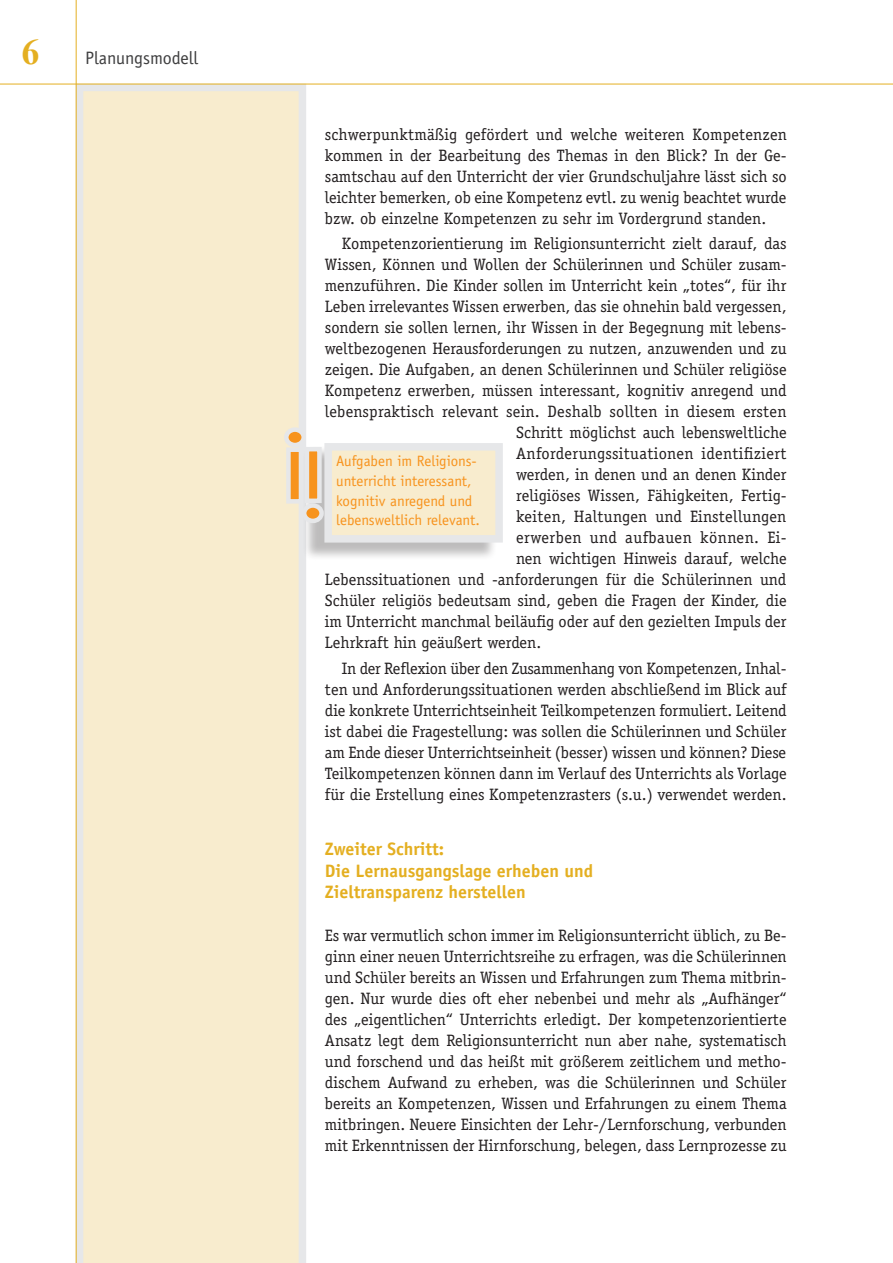
<style>
.page{position:relative;width:893px;height:1263px;background:#fff}
.page>*{position:absolute;margin:0;border:0;box-sizing:border-box;transform-origin:0 0}
.t1{font:700 36px "Times New Roman";color:#e4af21}
.t2{font:700 18px/21.6px "Officina Sans";color:#e4af21}
.t3{font:18px "Officina Sans";color:#3e3e3f}
.t4{font:16.5px/21px "Officina Serif";color:#231f20;text-align:justify}
.t5{font:16.5px "Officina Serif";letter-spacing:.02em;color:#231f20}
.t6{font:16.5px "Officina Serif";letter-spacing:.025em;color:#231f20}
.t7{font:15px/19.8px "Officina Sans";color:#f7931d}
</style>
<div class="page">
<div style="left:77px;top:85px;width:229px;height:1178px;background:#f8ecce"></div>
<div style="left:302px;top:445px;width:195px;height:116px;background:#231f20;opacity:.3"></div>
<div style="left:328px;top:447px;width:171px;height:92px;background:#f8ecce"></div>
<div style="left:324px;top:443px;width:179px;height:100px;border:8px solid #e6e7e9"></div>
<div style="left:305px;top:447px;width:17px;height:56px;background:#f7931d;border:4px solid #e6e7e9"></div>
<svg style="left:304px;top:505px;width:18px;height:16px"></svg>
<div style="left:302px;top:503px;width:22px;height:20px;border:4px solid #e6e7e9;border-radius:50%"></div>
<div style="left:286px;top:447px;width:17px;height:57px;background:#f7931d;border:4px solid #e6e7e9"></div>
<svg style="left:286px;top:430px;width:18px;height:15px"></svg>
<div style="left:284px;top:427px;width:22px;height:20px;border:4px solid #e6e7e9;border-radius:50%"></div>
<hr style="left:0;top:84px;width:893px;height:1px;background:#e4af21">
<hr style="left:76px;top:0;width:1px;height:1263px;background:#e4af21">
<p class="t1" style="left:22px;top:27px;width:19px">6</p>
<p class="t3" style="left:85px;top:48px;width:115px">Planungsmodell</p>
<p class="t4" style="left:325px;top:124px;width:463px">schwerpunktmäßig gefördert und welche weiteren Kompetenzen kommen in der Bearbeitung des Themas in den Blick? In der Ge&shy;samtschau auf den Unterricht der vier Grundschuljahre lässt sich so leichter bemerken, ob eine Kompetenz evtl. zu wenig beachtet wurde bzw. ob einzelne Kompetenzen zu sehr im Vordergrund standen.</p>
<p class="t4" style="left:342px;top:233px;width:446px">Kompetenzorientierung im Religionsunterricht zielt darauf, das</p>
<p class="t4" style="left:325px;top:254px;width:463px">Wissen, Können und Wollen der Schülerinnen und Schüler zusam-</p>
<p class="t4" style="left:325px;top:275px;width:463px">menzuführen. Die Kinder sollen im Unterricht kein „totes“, für ihr</p>
<p class="t4" style="left:325px;top:296px;width:463px">Leben irrelevantes Wissen erwerben, das sie ohnehin bald vergessen,</p>
<p class="t4" style="left:325px;top:317px;width:463px">sondern sie sollen lernen, ihr Wissen in der Begegnung mit lebens-</p>
<p class="t4" style="left:325px;top:338px;width:463px">weltbezogenen Herausforderungen zu nutzen, anzuwenden und zu</p>
<p class="t4" style="left:325px;top:359px;width:463px">zeigen. Die Aufgaben, an denen Schülerinnen und Schüler religiöse</p>
<p class="t4" style="left:325px;top:380px;width:463px">Kompetenz erwerben, müssen interessant, kognitiv anregend und</p>
<p class="t4" style="left:325px;top:401px;width:463px">lebenspraktisch relevant sein. Deshalb sollten in diesem ersten</p>
<p class="t4" style="left:516px;top:422px;width:272px">Schritt möglichst auch lebensweltliche</p>
<p class="t5" style="left:516px;top:444px;width:272px">Anforderungssituationen identifiziert</p>
<p class="t4" style="left:516px;top:464px;width:272px">werden, in denen und an denen Kinder</p>
<p class="t4" style="left:516px;top:485px;width:272px">religiöses Wissen, Fähigkeiten, Fertig-</p>
<p class="t4" style="left:516px;top:506px;width:272px">keiten, Haltungen und Einstellungen</p>
<p class="t6" style="left:516px;top:528px;width:272px">erwerben und aufbauen können. Ei-</p>
<p class="t4" style="left:516px;top:548px;width:272px">nen wichtigen Hinweis darauf, welche</p>
<p class="t4" style="left:325px;top:569px;width:463px">Lebenssituationen und -anforderungen für die Schülerinnen und</p>
<p class="t4" style="left:325px;top:590px;width:463px">Schüler religiös bedeutsam sind, geben die Fragen der Kinder, die</p>
<p class="t4" style="left:325px;top:611px;width:463px">im Unterricht manchmal beiläufig oder auf den gezielten Impuls der</p>
<p class="t4" style="left:325px;top:632px;width:218px">Lehrkraft hin geäußert werden.</p>
<p class="t4" style="left:325px;top:657px;width:463px;text-indent:17px">In der Reflexion über den Zusammenhang von Kompetenzen, Inhal&shy;ten und Anforderungssituationen werden abschließend im Blick auf die konkrete Unterrichtseinheit Teilkompetenzen formuliert. Leitend ist dabei die Fragestellung: was sollen die Schülerinnen und Schüler am Ende dieser Unterrichtseinheit (besser) wissen und können? Diese Teilkompetenzen können dann im Verlauf des Unterrichts als Vorlage für die Erstellung eines Kompetenzrasters (s.u.) verwendet werden.</p>
<p class="t2" style="left:325px;top:838px;width:270px">Zweiter Schritt:<br>Die Lernausgangslage erheben und<br>Zieltransparenz herstellen</p>
<p class="t4" style="left:325px;top:924px;width:463px">Es war vermutlich schon immer im Religionsunterricht üblich, zu Be&shy;ginn einer neuen Unterrichtsreihe zu erfragen, was die Schülerinnen und Schüler bereits an Wissen und Erfahrungen zum Thema mitbrin&shy;gen. Nur wurde dies oft eher nebenbei und mehr als „Aufhänger“ des „eigentlichen“ Unterrichts erledigt. Der kompetenzorientierte Ansatz legt dem Religionsunterricht nun aber nahe, systematisch und forschend und das heißt mit größerem zeitlichem und metho&shy;dischem Aufwand zu erheben, was die Schülerinnen und Schüler bereits an Kompetenzen, Wissen und Erfahrungen zu einem Thema mitbringen. Neuere Einsichten der Lehr-/Lernforschung, verbunden mit Erkenntnissen der Hirnforschung, belegen, dass Lernprozesse zu</p>
<p class="t7" style="left:336px;top:451px;width:145px">Aufgaben im Religions&shy;unterricht interessant, kognitiv anregend und lebensweltlich relevant.</p>
</div>
